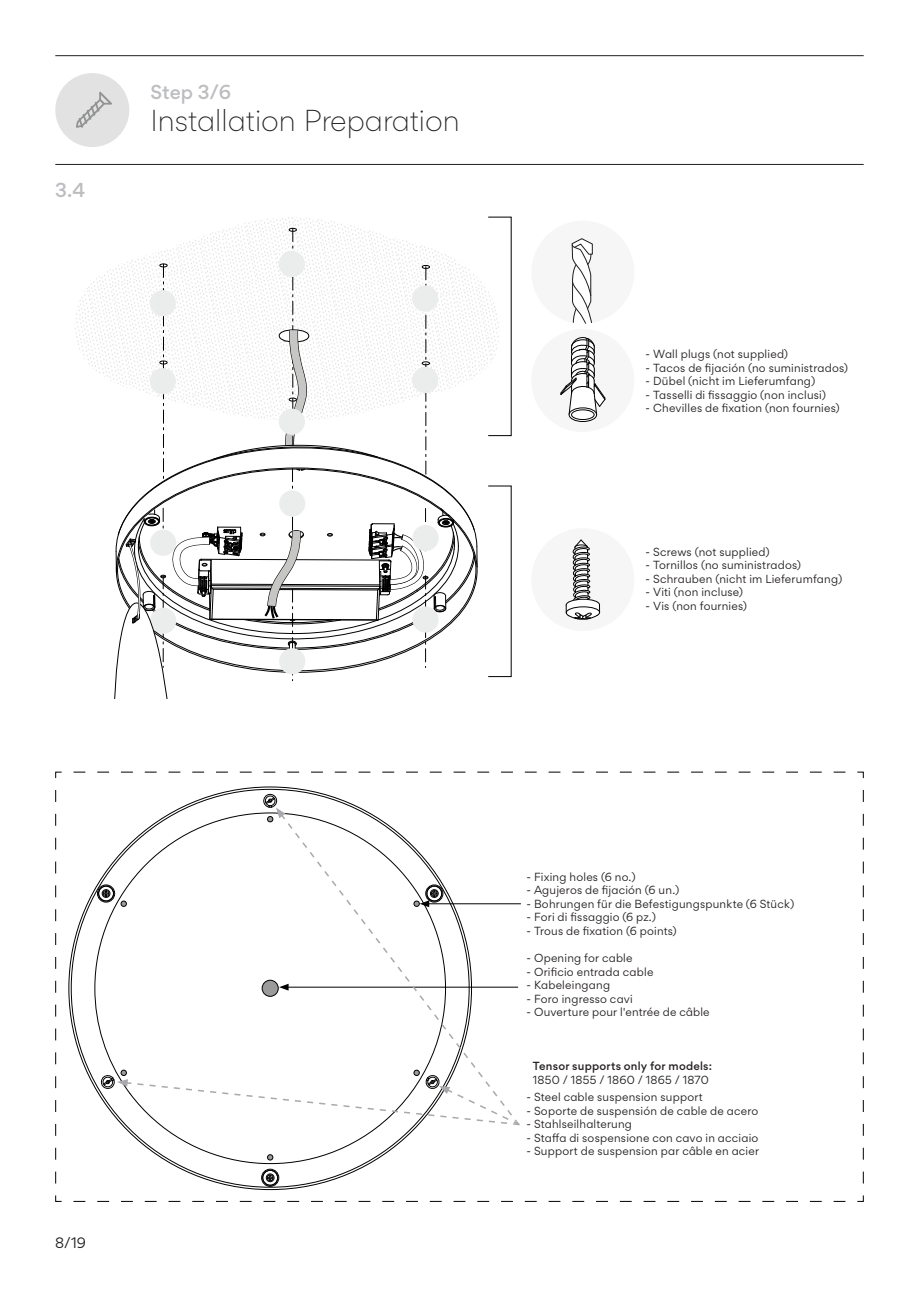
<style>
.page{position:relative;width:919px;height:1289px;background:#fff}
.page>*{position:absolute;margin:0;border:0;box-sizing:border-box;transform-origin:0 0}
.Texto_Ficha_Tripa_2017{font:300 27px "Gordita";color:#231f20}
.Texto_Ficha_Tripa_2017-2{font:500 18px "Gordita";color:#bcbdc0}
.t1{font:13.5px "Gordita";color:#231f20}
.GORDITA_7_-_guion{font:10.5px "Gordita";letter-spacing:.02em;color:#231f20}
.GORDITA_7_-_guion-2{font:500 10.5px/13.5px "Gordita";letter-spacing:.02em;color:#231f20}
.s1{font-weight:400}
</style>
<div class="page">
<hr style="left:55px;top:164px;width:808px;height:1px;background:#231f20">
<hr style="left:55px;top:55px;width:808px;height:1px;background:#231f20">
<svg style="left:75px;top:217px;width:424px;height:160px"></svg>
<svg style="left:110px;top:228px;width:367px;height:470px"></svg>
<div style="left:279px;top:648px;width:26px;height:26px;background:#ebecec;border-radius:50%"></div>
<svg style="left:565px;top:539px;width:36px;height:81px"></svg>
<svg style="left:560px;top:238px;width:46px;height:185px"></svg>
<div style="left:55px;top:73px;width:74px;height:74px;background:#e3e2e2;border-radius:50%"></div>
<svg style="left:76px;top:92px;width:36px;height:36px"></svg>
<svg style="left:55px;top:771px;width:809px;height:431px"></svg>
<svg style="left:279px;top:812px;width:242px;height:257px"></svg>
<svg style="left:263px;top:793px;width:22px;height:29px"></svg>
<svg style="left:100px;top:1069px;width:421px;height:57px"></svg>
<hr style="left:427px;top:903px;width:94px;height:1px;background:#000">
<svg style="left:414px;top:890px;width:23px;height:17px"></svg>
<p class="Texto_Ficha_Tripa_2017-2" style="left:55px;top:176px;width:31px">3.4</p>
<p class="Texto_Ficha_Tripa_2017-2" style="left:150px;top:79px;width:82px">Step 3/6</p>
<p class="Texto_Ficha_Tripa_2017" style="left:150px;top:101px;width:311px">Installation Preparation</p>
<p class="GORDITA_7_-_guion" style="left:645px;top:346px;width:144px">- Wall plugs (not supplied)</p>
<p class="GORDITA_7_-_guion" style="left:645px;top:360px;width:204px">- Tacos de fijación (no suministrados)</p>
<p class="GORDITA_7_-_guion" style="left:645px;top:373px;width:171px">- Dübel (nicht im Lieferumfang)</p>
<p class="GORDITA_7_-_guion" style="left:645px;top:387px;width:182px">- Tasselli di fissaggio (non inclusi)</p>
<p class="GORDITA_7_-_guion" style="left:645px;top:400px;width:195px">- Chevilles de fixation (non fournies)</p>
<p class="GORDITA_7_-_guion" style="left:645px;top:544px;width:125px">- Screws (not supplied)</p>
<p class="GORDITA_7_-_guion" style="left:645px;top:557px;width:157px">- Tornillos (no suministrados)</p>
<p class="GORDITA_7_-_guion" style="left:645px;top:571px;width:198px">- Schrauben (nicht im Lieferumfang)</p>
<p class="GORDITA_7_-_guion" style="left:645px;top:584px;width:99px">- Viti (non incluse)</p>
<p class="GORDITA_7_-_guion" style="left:645px;top:598px;width:103px">- Vis (non fournies)</p>
<p class="t1" style="left:55px;top:1232px;width:32px">8/19</p>
<p class="GORDITA_7_-_guion" style="left:526px;top:868px;width:111px">- Fixing holes (6 no.)</p>
<p class="GORDITA_7_-_guion" style="left:526px;top:882px;width:154px">- Agujeros de fijación (6 un.)</p>
<p class="GORDITA_7_-_guion" style="left:526px;top:895px;width:269px">- Bohrungen für die Befestigungspunkte (6 Stück)</p>
<p class="GORDITA_7_-_guion" style="left:526px;top:909px;width:131px">- Fori di fissaggio (6 pz.)</p>
<p class="GORDITA_7_-_guion" style="left:526px;top:922px;width:152px">- Trous de fixation (6 points)</p>
<p class="GORDITA_7_-_guion" style="left:526px;top:950px;width:108px">- Opening for cable</p>
<p class="GORDITA_7_-_guion" style="left:526px;top:964px;width:128px">- Orificio entrada cable</p>
<p class="GORDITA_7_-_guion" style="left:526px;top:977px;width:85px">- Kabeleingang</p>
<p class="GORDITA_7_-_guion" style="left:526px;top:991px;width:108px">- Foro ingresso cavi</p>
<p class="GORDITA_7_-_guion" style="left:526px;top:1004px;width:185px">- Ouverture pour l'entrée de câble</p>
<p class="GORDITA_7_-_guion-2" style="left:533px;top:1059px;width:181px">Tensor supports only for models:<br><span class="s1">1850 / 1855 / 1860 / 1865 / 1870</span></p>
<p class="GORDITA_7_-_guion" style="left:526px;top:1089px;width:178px">- Steel cable suspension support</p>
<p class="GORDITA_7_-_guion" style="left:526px;top:1102px;width:233px">- Soporte de suspensión de cable de acero</p>
<p class="GORDITA_7_-_guion" style="left:526px;top:1116px;width:107px">- Stahlseilhalterung</p>
<p class="GORDITA_7_-_guion" style="left:526px;top:1129px;width:233px">- Staffa di sospensione con cavo in acciaio</p>
<p class="GORDITA_7_-_guion" style="left:526px;top:1143px;width:234px">- Support de suspension par câble en acier</p>
</div>
